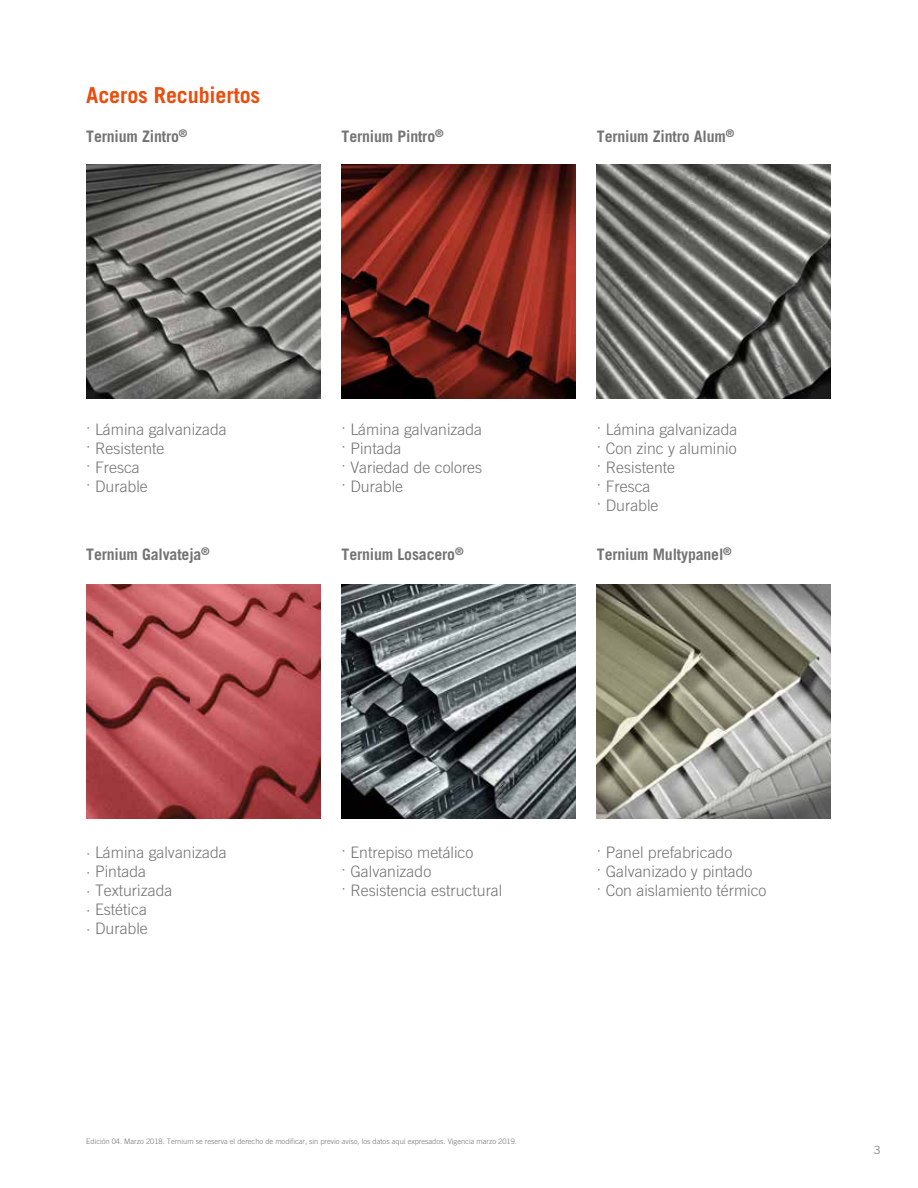
<style>
.page{position:relative;width:918px;height:1188px;background:#fff}
.page>*{position:absolute;margin:0;border:0;box-sizing:border-box;transform-origin:0 0}
.t1{font:700 22.05px "Trade Gothic";letter-spacing:-.005em;color:#e94e0f}
.t2{font:300 15.75px/19px "Trade Gothic";color:#747373}
.t3{font:700 15.75px "Trade Gothic";letter-spacing:-.01em;color:#747373}
.t4{font:300 11.25px "Trade Gothic";color:#747373}
.t5{font:300 7.5px "Trade Gothic";color:#747373}
</style>
<div class="page">
<img style="left:86px;top:165px;width:234px;height:233px">
<img style="left:342px;top:165px;width:233px;height:233px">
<img style="left:342px;top:584px;width:233px;height:234px">
<img style="left:597px;top:165px;width:234px;height:233px">
<img style="left:597px;top:584px;width:234px;height:234px">
<img style="left:86px;top:584px;width:234px;height:234px">
<h1 class="t1" style="left:86px;top:82px;width:176px">Aceros Recubiertos</h1>
<p class="t3" style="left:86px;top:127px;width:103px">Ternium Zintro<sup>®</sup></p>
<p class="t3" style="left:342px;top:127px;width:103px">Ternium Pintro<sup>®</sup></p>
<p class="t3" style="left:597px;top:127px;width:139px">Ternium Zintro Alum<sup>®</sup></p>
<p class="t2" style="left:86px;top:420px;width:142px">· Lámina galvanizada · Resistente<br>· Fresca<br>· Durable</p>
<p class="t2" style="left:342px;top:420px;width:142px">· Lámina galvanizada · Pintada<br>· Variedad de colores · Durable</p>
<p class="t2" style="left:597px;top:420px;width:142px">· Lámina galvanizada · Con zinc y aluminio · Resistente<br>· Fresca<br>· Durable</p>
<p class="t3" style="left:86px;top:544px;width:125px">Ternium Galvateja<sup>®</sup></p>
<p class="t3" style="left:342px;top:544px;width:123px">Ternium Losacero<sup>®</sup></p>
<p class="t3" style="left:597px;top:544px;width:136px">Ternium Multypanel<sup>®</sup></p>
<p class="t2" style="left:86px;top:843px;width:142px">· Lámina galvanizada · Pintada<br>· Texturizada<br>· Estética<br>· Durable</p>
<p class="t2" style="left:342px;top:843px;width:162px">· Entrepiso metálico<br>· Galvanizado<br>· Resistencia estructural</p>
<p class="t5" style="left:86px;top:1137px;width:432px">Edición 04. Marzo 2018. Ternium se reserva el derecho de modificar, sin previo aviso, los datos aquí expresados. Vigencia marzo 2019.</p>
<p class="t2" style="left:597px;top:843px;width:171px">· Panel prefabricado<br>· Galvanizado y pintado<br>· Con aislamiento térmico</p>
<p class="t4" style="left:874px;top:1143px;width:8px">3</p>
</div>
